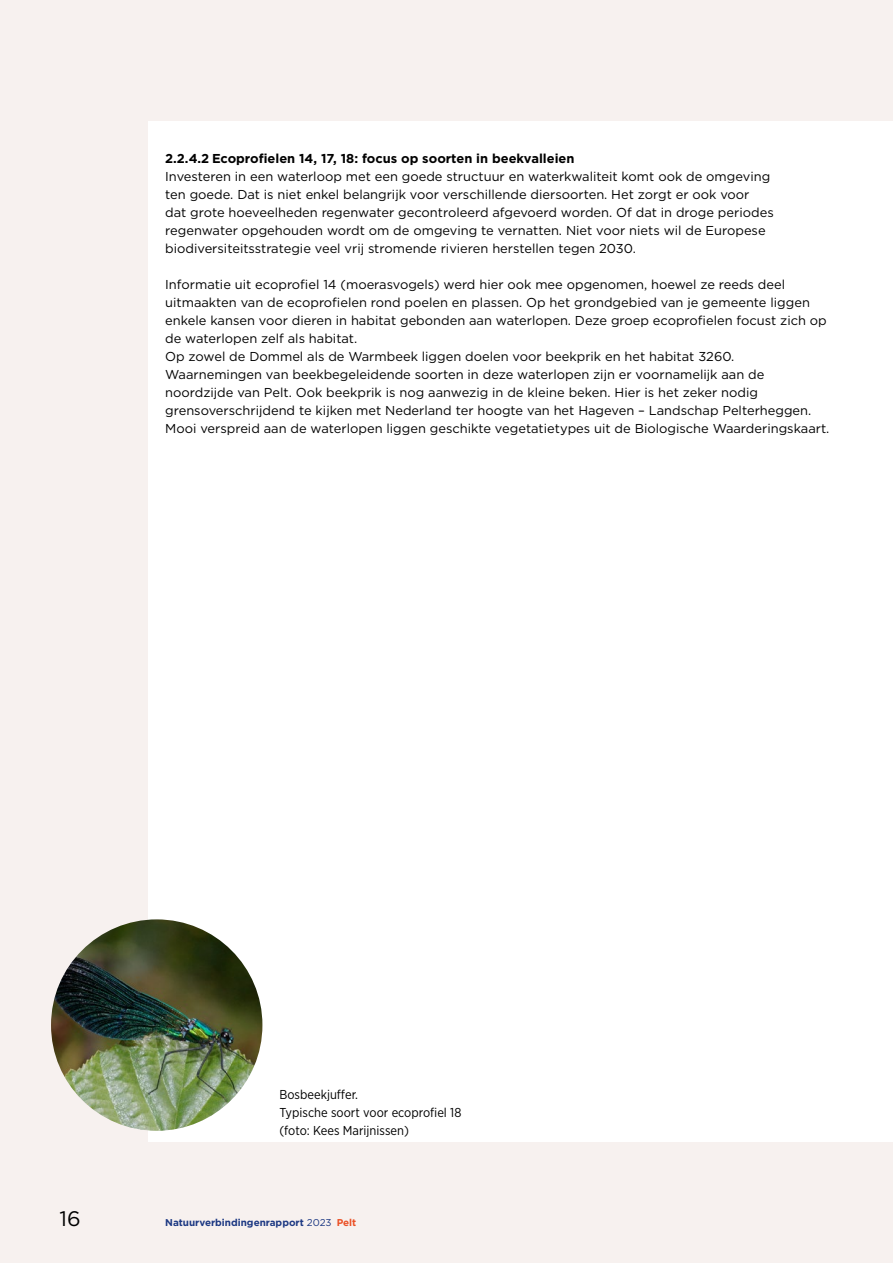
<style>
.page{position:relative;width:893px;height:1263px;background:#f7f1ef}
.page>*{position:absolute;margin:0;border:0;box-sizing:border-box;transform-origin:0 0}
.t1{font:21px "Gotham";color:#000}
.Tekst_2_kolom{font:12.9px/18px "Gotham";color:#000}
.Fotobijschrift{font:12.9px "Gotham Narrow";color:#000}
.Titel_1_2_3_4{font:700 12.9px "Gotham";color:#000}
.t2{font:700 9.9px "Gotham";color:#1d3983}
.s1{font-weight:400}
.s2{color:#eb5025}
</style>
<div class="page">
<div style="left:148px;top:121px;width:745px;height:1021px;background:#fff"></div>
<img style="left:51px;top:919px;width:211px;height:212px;border-radius:106px">
<p class="Titel_1_2_3_4" style="left:165px;top:150px;width:411px">2.2.4.2 Ecoprofielen 14, 17, 18: focus op soorten in beekvalleien</p>
<p class="Tekst_2_kolom" style="left:165px;top:167px;width:610px">Investeren in een waterloop met een goede structuur en waterkwaliteit komt ook de omgeving ten goede. Dat is niet enkel belangrijk voor verschillende diersoorten. Het zorgt er ook voor dat grote hoeveelheden regenwater gecontroleerd afgevoerd worden. Of dat in droge periodes regenwater opgehouden wordt om de omgeving te vernatten. Niet voor niets wil de Europese biodiversiteitsstrategie veel vrij stromende rivieren herstellen tegen 2030.</p>
<p class="Tekst_2_kolom" style="left:165px;top:275px;width:663px">Informatie uit ecoprofiel 14 (moerasvogels) werd hier ook mee opgenomen, hoewel ze reeds deel uitmaakten van de ecoprofielen rond poelen en plassen. Op het grondgebied van je gemeente liggen enkele kansen voor dieren in habitat gebonden aan waterlopen. Deze groep ecoprofielen focust zich op de waterlopen zelf als habitat.</p>
<p class="Tekst_2_kolom" style="left:165px;top:347px;width:666px">Op zowel de Dommel als de Warmbeek liggen doelen voor beekprik en het habitat 3260.<br>Waarnemingen van beekbegeleidende soorten in deze waterlopen zijn er voornamelijk aan de noordzijde van Pelt. Ook beekprik is nog aanwezig in de kleine beken. Hier is het zeker nodig grensoverschrijdend te kijken met Nederland ter hoogte van het Hageven – Landschap Pelterheggen.<br>Mooi verspreid aan de waterlopen liggen geschikte vegetatietypes uit de Biologische Waarderingskaart.</p>
<p class="Fotobijschrift" style="left:279px;top:1087px;width:80px">Bosbeekjuffer.</p>
<p class="Fotobijschrift" style="left:279px;top:1105px;width:183px">Typische soort voor ecoprofiel 18</p>
<p class="Fotobijschrift" style="left:279px;top:1123px;width:131px">(foto: Kees Marijnissen)</p>
<h1 class="t1" style="left:60px;top:1205px;width:23px">16</h1>
<p class="t2" style="left:165px;top:1215px;width:193px">Natuurverbindingenrapport <span class="s1">2023</span> <span class="s2">Pelt</span></p>
</div>
